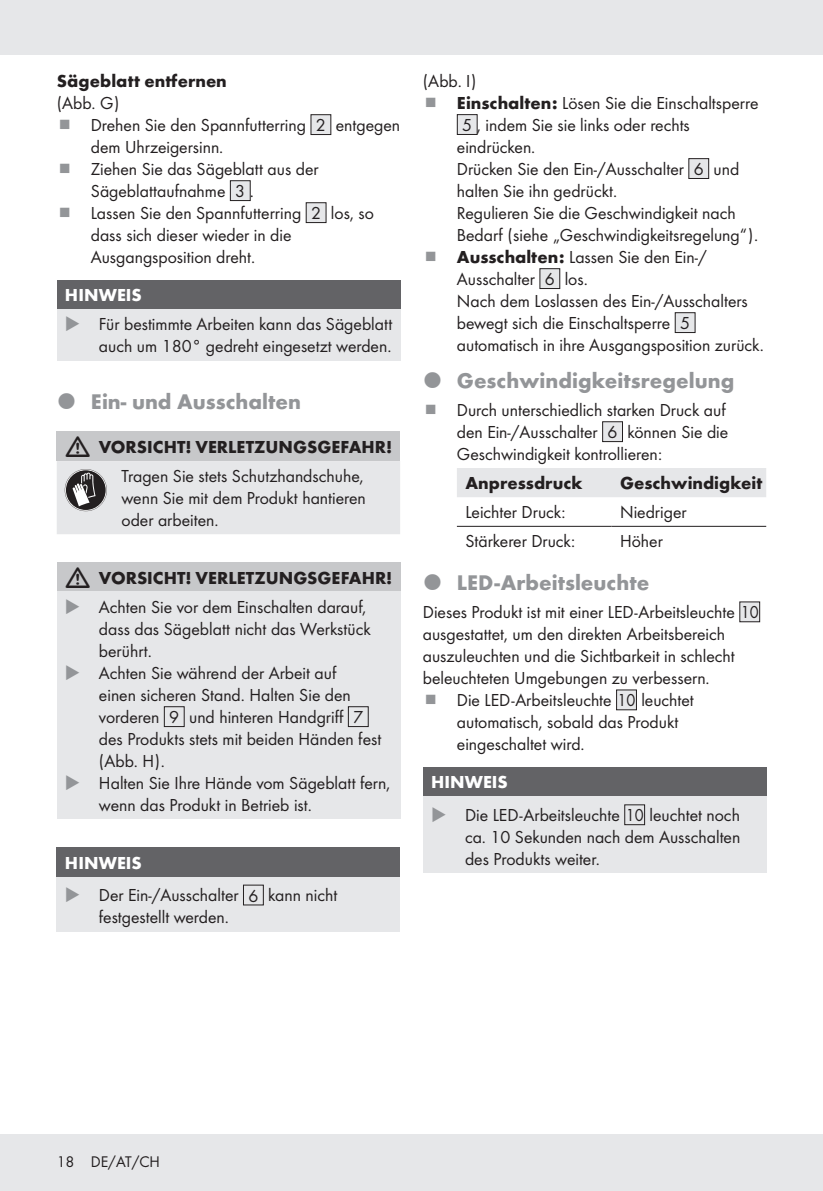
<style>
.page{position:relative;width:823px;height:1191px;background:#fff}
.page>*{position:absolute;margin:0;border:0;box-sizing:border-box;transform-origin:0 0}
.t1{font:700 22px "Futura";color:#939598}
.Body{font:18px/22px "Futura Boo";color:#231f20}
.Indent{font:18px/22px "Futura Boo";color:#231f20}
.Headline-03_SB{font:700 18px "Futura";color:#231f20}
.Left__Table{font:18px "Futura Boo";color:#231f20}
.Boxed_Numbers__1_Dig{font:18px "Futura Boo";color:#231f20}
.Headline__Table{font:700 18px "Futura";color:#231f20}
.Body-2{font:700 18px "Futura";color:#fff}
.t2{font:16px "Futura Boo";color:#231f20}
.s1{color:#939598}
.s2{font-family:"Futura";font-weight:700}
</style>
<div class="page">
<div style="left:0;top:1134px;width:822px;height:57px;background:#e6e7e9"></div>
<div style="left:0;top:0;width:822px;height:54px;background:#e6e7e9"></div>
<div style="left:311px;top:115px;width:19px;height:19px;background:#e6e7e9"></div>
<div style="left:310px;top:114px;width:21px;height:21px;border:1px solid #231f20"></div>
<div style="left:230px;top:181px;width:20px;height:19px;background:#e6e7e9"></div>
<div style="left:230px;top:180px;width:20px;height:21px;border:1px solid #231f20"></div>
<div style="left:306px;top:203px;width:20px;height:19px;background:#e6e7e9"></div>
<div style="left:305px;top:202px;width:21px;height:21px;border:1px solid #231f20"></div>
<div style="left:57px;top:280px;width:343px;height:29px;background:#636366"></div>
<div style="left:57px;top:309px;width:343px;height:51px;background:#e6e7e9"></div>
<div style="left:57px;top:432px;width:343px;height:29px;background:#c7c8ca"></div>
<div style="left:57px;top:562px;width:343px;height:30px;background:#c7c8ca"></div>
<div style="left:57px;top:592px;width:343px;height:227px;background:#e6e7e9"></div>
<div style="left:164px;top:706px;width:20px;height:21px;border:1px solid #231f20"></div>
<div style="left:348px;top:706px;width:20px;height:21px;border:1px solid #231f20"></div>
<div style="left:57px;top:847px;width:343px;height:29px;background:#636366"></div>
<div style="left:57px;top:876px;width:343px;height:55px;background:#e6e7e9"></div>
<div style="left:457px;top:115px;width:20px;height:19px;background:#e6e7e9"></div>
<div style="left:456px;top:114px;width:21px;height:21px;border:1px solid #231f20"></div>
<div style="left:688px;top:159px;width:20px;height:19px;background:#e6e7e9"></div>
<div style="left:688px;top:158px;width:20px;height:21px;border:1px solid #231f20"></div>
<div style="left:539px;top:269px;width:20px;height:19px;background:#e6e7e9"></div>
<div style="left:539px;top:268px;width:21px;height:21px;border:1px solid #231f20"></div>
<div style="left:674px;top:313px;width:20px;height:19px;background:#e6e7e9"></div>
<div style="left:674px;top:312px;width:21px;height:21px;border:1px solid #231f20"></div>
<div style="left:602px;top:422px;width:20px;height:19px;background:#e6e7e9"></div>
<div style="left:602px;top:421px;width:20px;height:21px;border:1px solid #231f20"></div>
<div style="left:457px;top:468px;width:308px;height:29px;background:#e6e7e9"></div>
<hr style="left:456px;top:526px;width:155px;height:1px;background:#231f20">
<hr style="left:611px;top:526px;width:154px;height:1px;background:#231f20">
<div style="left:739px;top:602px;width:20px;height:20px;background:#e6e7e9"></div>
<div style="left:616px;top:690px;width:20px;height:20px;background:#e6e7e9"></div>
<div style="left:423px;top:767px;width:343px;height:29px;background:#636366"></div>
<div style="left:423px;top:796px;width:343px;height:77px;background:#e6e7e9"></div>
<div style="left:624px;top:804px;width:20px;height:21px;border:1px solid #231f20"></div>
<div style="left:57px;top:461px;width:343px;height:73px;background:#e6e7e9"></div>
<p class="Headline-03_SB" style="left:57px;top:68px;width:171px">Sägeblatt entfernen</p>
<p class="Body" style="left:57px;top:91px;width:64px">(Abb. G)</p>
<p class="Body" style="left:91px;top:113px;width:217px">Drehen Sie den Spannfutterring</p>
<p class="Boxed_Numbers__1_Dig" style="left:316px;top:113px;width:11px">2</p>
<p class="Body" style="left:335px;top:113px;width:66px">entgegen</p>
<p class="Body" style="left:91px;top:135px;width:132px">dem Uhrzeigersinn.</p>
<p class="Body" style="left:91px;top:157px;width:229px">Ziehen Sie das Sägeblatt aus der<br>Sägeblattaufnahme</p>
<p class="Boxed_Numbers__1_Dig" style="left:235px;top:179px;width:18px">3 .</p>
<p class="Body" style="left:91px;top:201px;width:212px">Lassen Sie den Spannfutterring</p>
<p class="Boxed_Numbers__1_Dig" style="left:311px;top:201px;width:11px">2</p>
<p class="Body" style="left:331px;top:201px;width:45px">los, so</p>
<p class="Body" style="left:91px;top:223px;width:202px">dass sich dieser wieder in die<br>Ausgangsposition dreht.</p>
<p class="Body-2" style="left:65px;top:282px;width:78px">HINWEIS</p>
<p class="Body" style="left:65px;top:312px;width:328px;text-align:right"><span class="s1">◆</span> Für bestimmte Arbeiten kann das Sägeblatt auch um 180° gedreht eingesetzt werden.</p>
<p class="t1" style="left:91px;top:385px;width:212px">Ein- und Ausschalten</p>
<p class="Headline-03_SB" style="left:99px;top:434px;width:295px">VORSICHT! VERLETZUNGSGEFAHR!</p>
<p class="Body" style="left:121px;top:464px;width:246px;text-align:justify">Tragen Sie stets Schutzhandschuhe, wenn Sie mit dem Produkt hantieren oder arbeiten.</p>
<p class="Headline-03_SB" style="left:99px;top:564px;width:295px">VORSICHT! VERLETZUNGSGEFAHR!</p>
<p class="Body" style="left:99px;top:595px;width:273px;text-indent:-34px"><span class="s1">◆</span> Achten Sie vor dem Einschalten darauf, dass das Sägeblatt nicht das Werkstück berührt.</p>
<p class="Body" style="left:99px;top:661px;width:253px;text-indent:-34px"><span class="s1">◆</span> Achten Sie während der Arbeit auf einen sicheren Stand. Halten Sie den vorderen</p>
<p class="Boxed_Numbers__1_Dig" style="left:169px;top:705px;width:11px">9</p>
<p class="Body" style="left:189px;top:705px;width:156px">und hinteren Handgriff</p>
<p class="Boxed_Numbers__1_Dig" style="left:353px;top:705px;width:11px">7</p>
<p class="Body" style="left:99px;top:727px;width:283px">des Produkts stets mit beiden Händen fest (Abb. H).</p>
<p class="Body" style="left:99px;top:771px;width:293px;text-indent:-34px"><span class="s1">◆</span> Halten Sie Ihre Hände vom Sägeblatt fern, wenn das Produkt in Betrieb ist.</p>
<p class="Body-2" style="left:65px;top:849px;width:78px">HINWEIS</p>
<p class="Body" style="left:65px;top:883px;width:175px"><span class="s1">◆</span> Der Ein-/Ausschalter</p>
<p class="Boxed_Numbers__1_Dig" style="left:248px;top:883px;width:11px">6</p>
<p class="Body" style="left:268px;top:883px;width:71px">kann nicht</p>
<p class="Body" style="left:99px;top:905px;width:129px">festgestellt werden.</p>
<p class="Body" style="left:422px;top:69px;width:55px">(Abb. I)</p>
<p class="Body" style="left:456px;top:91px;width:303px"><span class="s2">Einschalten:</span> Lösen Sie die Einschaltsperre</p>
<p class="Boxed_Numbers__1_Dig" style="left:462px;top:112px;width:229px">5 , indem Sie sie links oder rechts</p>
<p class="Body" style="left:456px;top:135px;width:78px">eindrücken.</p>
<p class="Indent" style="left:456px;top:157px;width:228px">Drücken Sie den Ein-/Ausschalter</p>
<p class="Boxed_Numbers__1_Dig" style="left:693px;top:157px;width:11px">6</p>
<p class="Indent" style="left:713px;top:157px;width:27px">und</p>
<p class="Indent" style="left:456px;top:179px;width:159px">halten Sie ihn gedrückt.</p>
<p class="Indent" style="left:456px;top:201px;width:300px">Regulieren Sie die Geschwindigkeit nach<br>Bedarf (siehe „Geschwindigkeitsregelung“).</p>
<p class="Body" style="left:456px;top:245px;width:251px"><span class="s2">Ausschalten:</span> Lassen Sie den Ein-/<br>Ausschalter</p>
<p class="Boxed_Numbers__1_Dig" style="left:544px;top:267px;width:11px">6</p>
<p class="Body" style="left:564px;top:267px;width:22px">los.</p>
<p class="Indent" style="left:456px;top:289px;width:292px">Nach dem Loslassen des Ein-/Ausschalters bewegt sich die Einschaltsperre</p>
<p class="Boxed_Numbers__1_Dig" style="left:679px;top:311px;width:11px">5</p>
<p class="Indent" style="left:456px;top:333px;width:306px">automatisch in ihre Ausgangsposition zurück.</p>
<p class="t1" style="left:456px;top:365px;width:279px">Geschwindigkeitsregelung</p>
<p class="Body" style="left:456px;top:398px;width:270px">Durch unterschiedlich starken Druck auf den Ein-/Ausschalter</p>
<p class="Body" style="left:456px;top:420px;width:273px;text-indent:170px">können Sie die<br>Geschwindigkeit kontrollieren:</p>
<p class="Headline__Table" style="left:465px;top:470px;width:118px">Anpressdruck</p>
<p class="Headline__Table" style="left:619px;top:470px;width:144px">Geschwindigkeit</p>
<p class="Left__Table" style="left:465px;top:500px;width:102px">Leichter Druck:</p>
<p class="Left__Table" style="left:619px;top:500px;width:68px">Niedriger</p>
<p class="Left__Table" style="left:465px;top:529px;width:111px">Stärkerer Druck:</p>
<p class="Left__Table" style="left:619px;top:529px;width:44px">Höher</p>
<p class="t1" style="left:456px;top:567px;width:194px">LED-Arbeitsleuchte</p>
<p class="Body" style="left:422px;top:600px;width:337px">Dieses Produkt ist mit einer LED-Arbeitsleuchte 10 ausgestattet, um den direkten Arbeitsbereich auszuleuchten und die Sichtbarkeit in schlecht beleuchteten Umgebungen zu verbessern.</p>
<p class="Body" style="left:456px;top:688px;width:238px">Die LED-Arbeitsleuchte 10 leuchtet automatisch, sobald das Produkt eingeschaltet wird.</p>
<p class="Body-2" style="left:431px;top:769px;width:78px">HINWEIS</p>
<p class="Body" style="left:465px;top:803px;width:276px;text-align:justify;text-indent:-34px"><span class="s1">◆</span> Die LED-Arbeitsleuchte 10 leuchtet noch ca. 10 Sekunden nach dem Ausschalten des Produkts weiter.</p>
<p class="Boxed_Numbers__1_Dig" style="left:607px;top:420px;width:11px">6</p>
<p class="t2" style="left:57px;top:1150px;width:105px">18 DE/AT/CH</p>
</div>
